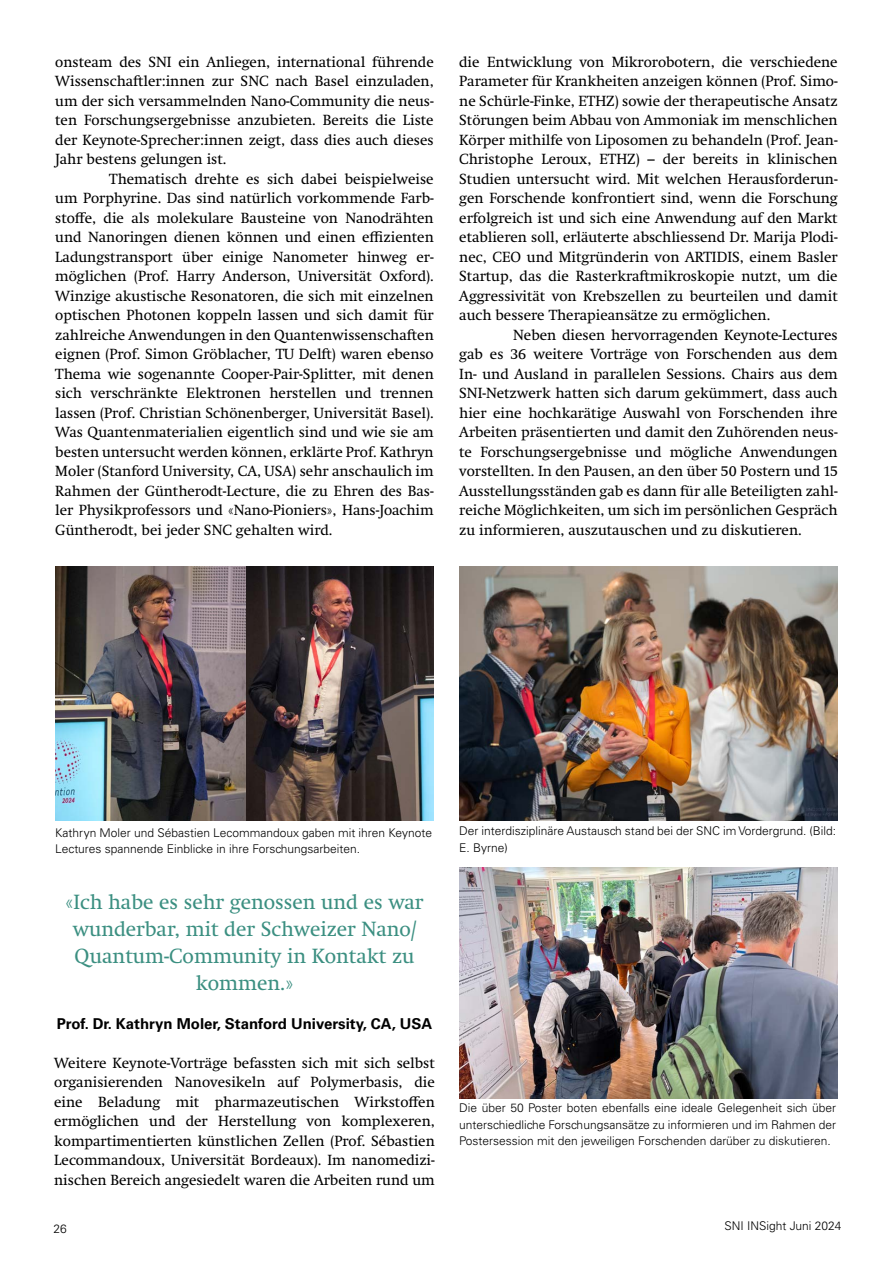
<style>
.page{position:relative;width:893px;height:1263px;background:#fff}
.page>*{position:absolute;margin:0;border:0;box-sizing:border-box;transform-origin:0 0}
.t1{font:21px/27px "Swift Neue LT Pro";color:#3b8f81;text-align:center}
.t2{font:15px/19.5px "Swift Neue LT Pro";color:#000;text-align:justify}
.t3{font:700 15px "Univers LT Std";color:#000}
.t4{font:300 12px/16.5px "Univers LT Std";color:#000}
</style>
<div class="page">
<img style="left:55px;top:567px;width:379px;height:253px">
<img style="left:459px;top:567px;width:379px;height:253px">
<img style="left:459px;top:868px;width:379px;height:230px">
<p class="t2" style="left:55px;top:52px;width:380px">onsteam des SNI ein Anliegen, international führende Wissenschaftler:innen zur SNC nach Basel einzuladen, um der sich versammelnden Nano-Community die neus&shy;ten Forschungsergebnisse anzubieten. Bereits die Liste der Keynote-Sprecher:innen zeigt, dass dies auch dieses Jahr bestens gelungen ist.</p>
<p class="t2" style="left:55px;top:169px;width:380px;text-indent:54px">Thematisch drehte es sich dabei beispielweise um Porphyrine. Das sind natürlich vorkommende Farb&shy;stoffe, die als molekulare Bausteine von Nanodrähten und Nanoringen dienen können und einen effizienten Ladungstransport über einige Nanometer hinweg er&shy;möglichen (Prof. Harry Anderson, Universität Oxford).<br>Winzige akustische Resonatoren, die sich mit einzelnen optischen Photonen koppeln lassen und sich damit für zahlreiche Anwendungen in den Quantenwissenschaften eignen (Prof. Simon Gröblacher, TU Delft) waren ebenso Thema wie sogenannte Cooper-Pair-Splitter, mit denen sich verschränkte Elektronen herstellen und trennen lassen (Prof. Christian Schönenberger, Universität Basel).<br>Was Quantenmaterialien eigentlich sind und wie sie am besten untersucht werden können, erklärte Prof. Kathryn Moler (Stanford University, CA, USA) sehr anschaulich im Rahmen der Güntherodt-Lecture, die zu Ehren des Bas&shy;ler Physikprofessors und «Nano-Pioniers», Hans-Joachim Güntherodt, bei jeder SNC gehalten wird.</p>
<p class="t2" style="left:459px;top:52px;width:380px">die Entwicklung von Mikrorobotern, die verschiedene Parameter für Krankheiten anzeigen können (Prof. Simo&shy;ne Schürle-Finke, ETHZ) sowie der therapeutische Ansatz Störungen beim Abbau von Ammoniak im menschlichen Körper mithilfe von Liposomen zu behandeln (Prof. Jean-Christophe Leroux, ETHZ) – der bereits in klinischen Studien untersucht wird. Mit welchen Herausforderun&shy;gen Forschende konfrontiert sind, wenn die Forschung erfolgreich ist und sich eine Anwendung auf den Markt etablieren soll, erläuterte abschliessend Dr. Marija Plodi&shy;nec, CEO und Mitgründerin von ARTIDIS, einem Basler Startup, das die Rasterkraftmikroskopie nutzt, um die Aggressivität von Krebszellen zu beurteilen und damit auch bessere Therapieansätze zu ermöglichen.</p>
<p class="t2" style="left:459px;top:325px;width:380px;text-indent:54px">Neben diesen hervorragenden Keynote-Lectures gab es 36 weitere Vorträge von Forschenden aus dem In- und Ausland in parallelen Sessions. Chairs aus dem SNI-Netzwerk hatten sich darum gekümmert, dass auch hier eine hochkarätige Auswahl von Forschenden ihre Arbeiten präsentierten und damit den Zuhörenden neus&shy;te Forschungsergebnisse und mögliche Anwendungen vorstellten. In den Pausen, an den über 50 Postern und 15<br>Ausstellungsständen gab es dann für alle Beteiligten zahl&shy;reiche Möglichkeiten, um sich im persönlichen Gespräch zu informieren, auszutauschen und zu diskutieren.</p>
<p class="t4" style="left:55px;top:824px;width:378px">Kathryn Moler und Sébastien Lecommandoux gaben mit ihren Keynote<br>Lectures spannende Einblicke in ihre Forschungsarbeiten.</p>
<h1 class="t1" style="left:65px;top:888px;width:360px">«Ich habe es sehr genossen und es war wunderbar, mit der Schweizer Nano/<br>Quantum-Community in Kontakt zu kommen.»</h1>
<p class="t3" style="left:57px;top:1014px;width:377px">Prof. Dr. Kathryn Moler, Stanford University, CA, USA</p>
<p class="t2" style="left:54px;top:1053px;width:382px">Weitere Keynote-Vorträge befassten sich mit sich selbst organisierenden Nanovesikeln auf Polymerbasis, die eine Beladung mit pharmazeutischen Wirkstoffen ermöglichen und der Herstellung von komplexeren, kompartimentierten künstlichen Zellen (Prof. Sébastien Lecommandoux, Universität Bordeaux). Im nanomedizi&shy;nischen Bereich angesiedelt waren die Arbeiten rund um</p>
<p class="t4" style="left:459px;top:823px;width:378px">Der interdisziplinäre Austausch stand bei der SNC im Vordergrund. (Bild:<br>E. Byrne)</p>
<p class="t4" style="left:459px;top:1100px;width:378px;text-align:justify">Die über 50 Poster boten ebenfalls eine ideale Gelegenheit sich über unterschiedliche Forschungsansätze zu informieren und im Rahmen der Postersession mit den jeweiligen Forschenden darüber zu diskutieren.</p>
<p class="t4" style="left:54px;top:1221px;width:15px">26</p>
<p class="t4" style="left:724px;top:1217px;width:119px">SNI INSight Juni 2024</p>
</div>
